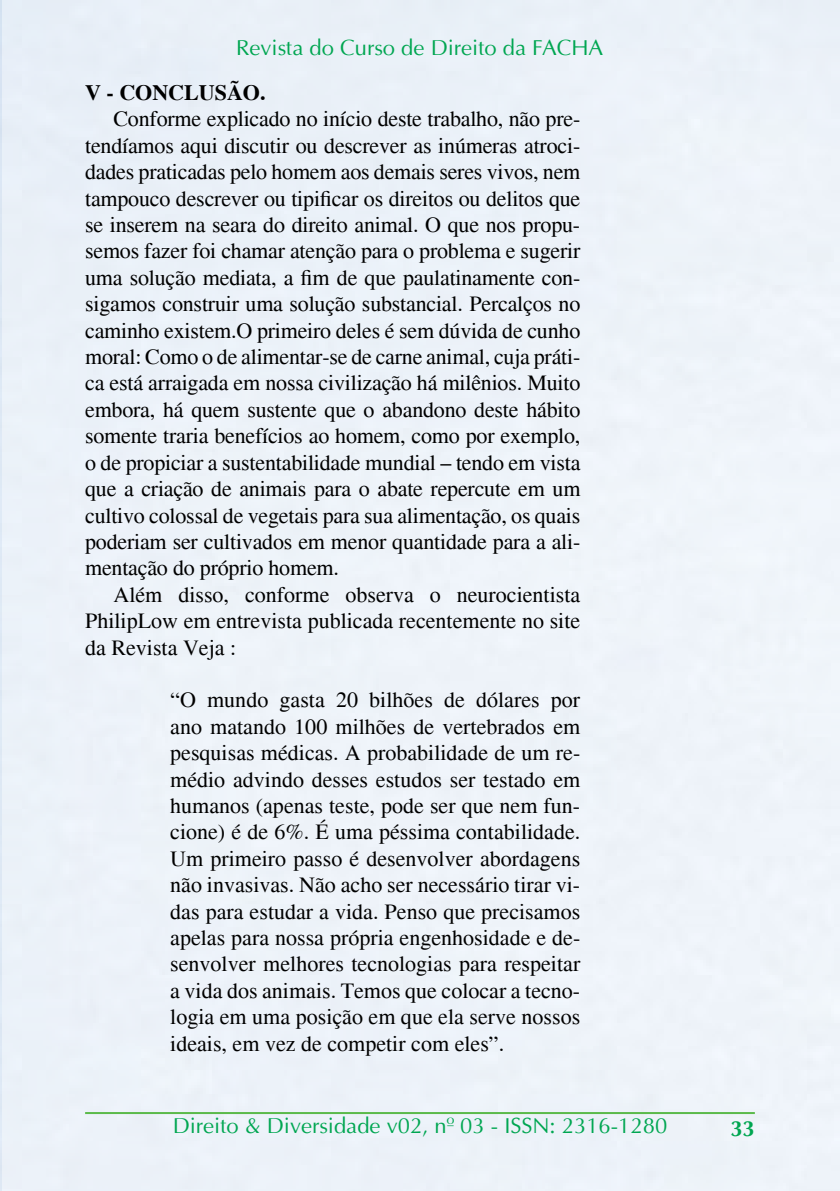
<style>
.page{position:relative;width:840px;height:1191px;background:#fff}
.page>*{position:absolute;margin:0;border:0;box-sizing:border-box;transform-origin:0 0}
.t1{font:22px/26.4px "Times";color:#000;text-align:justify}
.t2{font:22px "Ottawa Plain";color:#00a651}
.t3{font:700 22px "Times";color:#000}
.t4{font:700 22px "Ottawa";color:#00a651}
</style>
<div class="page">
<div style="left:0;top:0;width:839px;height:1191px;background:#edf2f9"></div>
<hr style="left:85px;top:1112px;width:669px;height:2px;background:#5bba4a">
<p class="t2" style="left:236px;top:35px;width:368px">Revista do Curso de Direito da FACHA</p>
<p class="t3" style="left:85px;top:80px;width:182px">V - CONCLUSÃO.</p>
<p class="t1" style="left:85px;top:106px;width:496px;text-indent:28px">Conforme explicado no início deste trabalho, não pre&shy;tendíamos aqui discutir ou descrever as inúmeras atroci&shy;dades praticadas pelo homem aos demais seres vivos, nem tampouco descrever ou tipificar os direitos ou delitos que se inserem na seara do direito animal. O que nos propu&shy;semos fazer foi chamar atenção para o problema e sugerir uma solução mediata, a fim de que paulatinamente con&shy;sigamos construir uma solução substancial. Percalços no caminho existem.O primeiro deles é sem dúvida de cunho moral: Como o de alimentar-se de carne animal, cuja práti&shy;ca está arraigada em nossa civilização há milênios. Muito embora, há quem sustente que o abandono deste hábito somente traria benefícios ao homem, como por exemplo, o de propiciar a sustentabilidade mundial – tendo em vista que a criação de animais para o abate repercute em um cultivo colossal de vegetais para sua alimentação, os quais poderiam ser cultivados em menor quantidade para a ali&shy;mentação do próprio homem.</p>
<p class="t1" style="left:85px;top:581px;width:496px;text-indent:28px">Além disso, conforme observa o neurocientista PhilipLow em entrevista publicada recentemente no site da Revista Veja :</p>
<p class="t1" style="left:170px;top:687px;width:411px">“O mundo gasta 20 bilhões de dólares por ano matando 100 milhões de vertebrados em pesquisas médicas. A probabilidade de um re&shy;médio advindo desses estudos ser testado em humanos (apenas teste, pode ser que nem fun&shy;cione) é de 6%. É uma péssima contabilidade.<br>Um primeiro passo é desenvolver abordagens não invasivas. Não acho ser necessário tirar vi&shy;das para estudar a vida. Penso que precisamos apelas para nossa própria engenhosidade e de&shy;senvolver melhores tecnologias para respeitar a vida dos animais. Temos que colocar a tecno&shy;logia em uma posição em que ela serve nossos ideais, em vez de competir com eles”.</p>
<p class="t2" style="left:173px;top:1113px;width:496px">Direito &amp; Diversidade v02, nº 03 - ISSN: 2316-1280</p>
<p class="t4" style="left:730px;top:1115px;width:26px">33</p>
</div>
